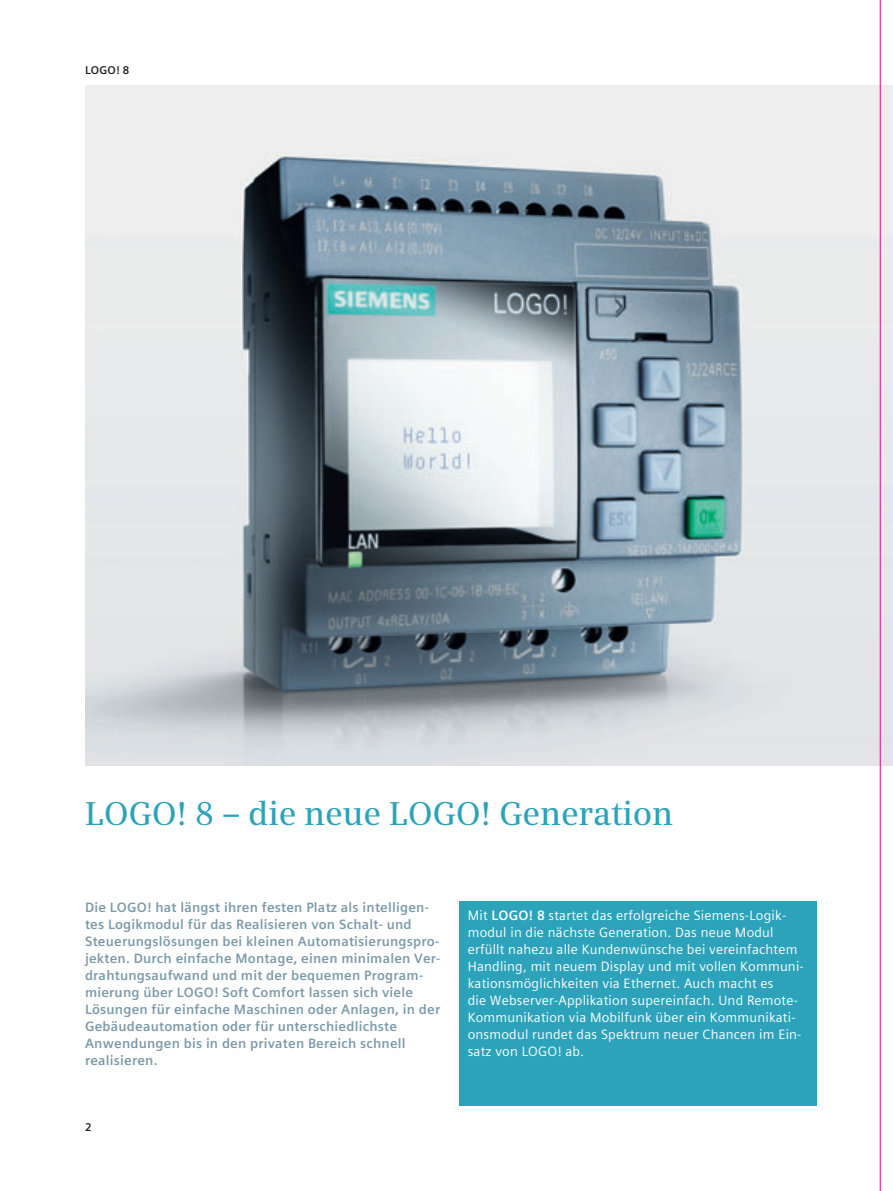
<style>
.page{position:relative;width:893px;height:1191px;background:#fff}
.page>*{position:absolute;margin:0;border:0;box-sizing:border-box;transform-origin:0 0}
.t1{font:600 33px "Siemens Serif";letter-spacing:-.01em;color:#2da3bb}
.t2{font:700 13.5px/17px "Siemens Sans Global";letter-spacing:.015em;color:#7b99a9}
.t3{font:13.5px/17px "Siemens Sans Global";letter-spacing:.015em;color:#fff}
.t4{font:700 11.25px "Siemens Sans Global";color:#231f20}
.s1{font-weight:700}
</style>
<div class="page">
<img style="left:85px;top:85px;width:808px;height:680px">
<div style="left:459px;top:901px;width:357px;height:205px;background:#2da3bb"></div>
<hr style="left:880px;top:0;width:1px;height:1190px;background:#ed028c">
<p class="t4" style="left:85px;top:64px;width:46px">LOGO! 8</p>
<h1 class="t1" style="left:85px;top:798px;width:590px">LOGO! 8 – die neue LOGO! Generation</h1>
<p class="t2" style="left:85px;top:898px;width:357px">Die LOGO! hat längst ihren festen Platz als intelligen&shy;tes Logikmodul für das Realisieren von Schalt- und Steuerungslösungen bei kleinen Automatisierungspro&shy;jekten. Durch einfache Montage, einen minimalen Ver&shy;drahtungsaufwand und mit der bequemen Program&shy;mierung über LOGO! Soft Comfort lassen sich viele Lösungen für einfache Maschinen oder Anlagen, in der Gebäudeautomation oder für unterschiedlichste Anwendungen bis in den privaten Bereich schnell realisieren.</p>
<p class="t4" style="left:85px;top:1120px;width:8px">2</p>
<p class="t3" style="left:468px;top:906px;width:338px">Mit <span class="s1">LOGO! 8</span> startet das erfolgreiche Siemens-Logik&shy;modul in die nächste Generation. Das neue Modul erfüllt nahezu alle Kundenwünsche bei vereinfachtem Handling, mit neuem Display und mit vollen Kommuni&shy;kationsmöglichkeiten via Ethernet. Auch macht es<br>die Webserver-Applikation supereinfach. Und Remote-Kommunikation via Mobilfunk über ein Kommunikati&shy;onsmodul rundet das Spektrum neuer Chancen im Ein&shy;satz von LOGO! ab.</p>
</div>
